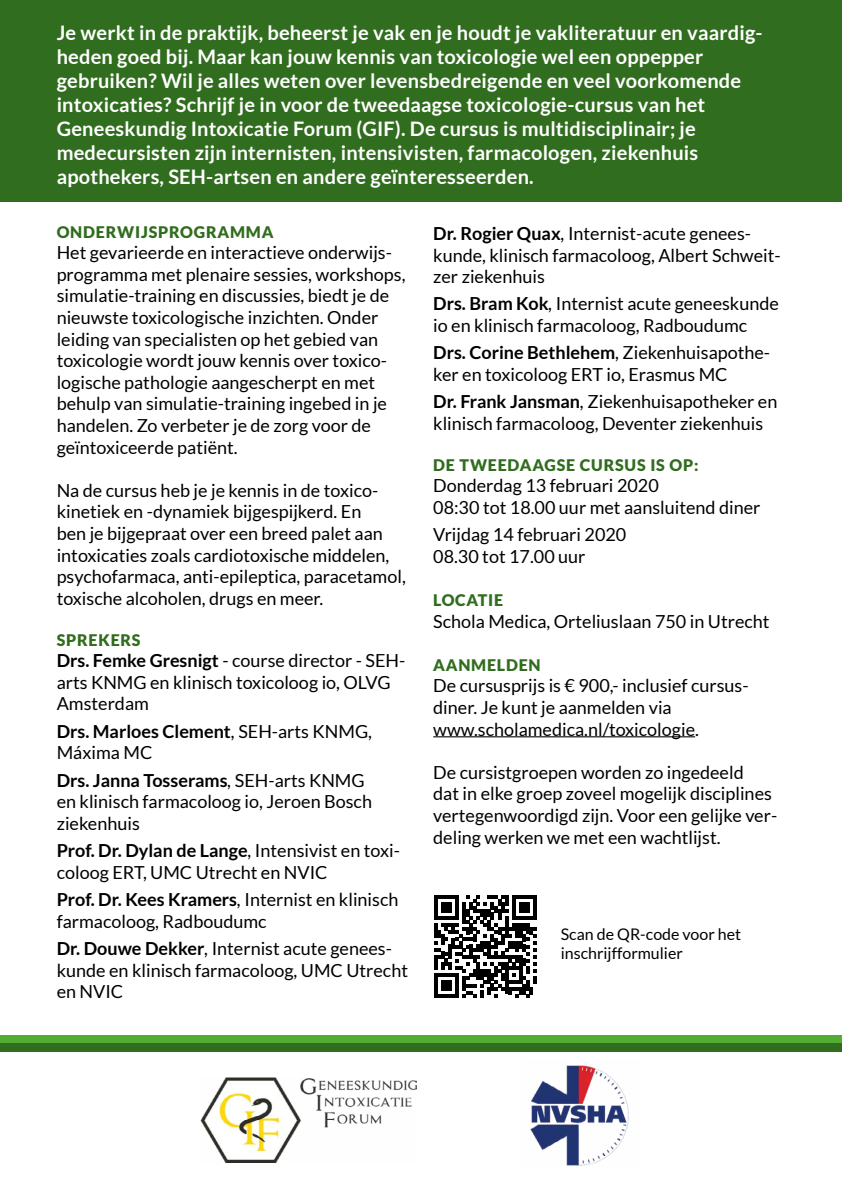
<style>
.page{position:relative;width:842px;height:1191px;background:#fff}
.page>*{position:absolute;margin:0;border:0;box-sizing:border-box;transform-origin:0 0}
.t1{font:700 20px/24px "Lato";letter-spacing:.01em;color:#fff}
.t2{font:18px/21.6px "Lato";color:#000}
.t3{font:900 16px "Lato";letter-spacing:.05em;color:#316d1e}
.t4{font:16px/19.2px "Lato";color:#000}
.s1{font-weight:700}
.s2{font-style:italic}
</style>
<div class="page">
<div style="left:0;top:0;width:842px;height:201px;background:#316d1e"></div>
<hr style="left:433px;top:736px;width:262px;height:1px;background:#000">
<div style="left:0;top:1035px;width:842px;height:8px;background:#52ae32"></div>
<div style="left:0;top:1043px;width:842px;height:9px;background:#316d1e"></div>
<img style="left:201px;top:1077px;width:215px;height:85px">
<img style="left:530px;top:1065px;width:99px;height:101px">
<svg style="left:434px;top:895px;width:103px;height:103px"></svg>
<p class="t1" style="left:57px;top:21px;width:707px">Je werkt in de praktijk, beheerst je vak en je houdt je vakliteratuur en vaardig&shy;heden goed bij. Maar kan jouw kennis van toxicologie wel een oppepper gebruiken? Wil je alles weten over levensbedreigende en veel voorkomende intoxicaties? Schrijf je in voor de tweedaagse toxicologie-cursus van het Geneeskundig Intoxicatie Forum (GIF). De cursus is multidisciplinair; je medecursisten zijn internisten, intensivisten, farmacologen, ziekenhuis apothekers, SEH-artsen en andere geïnteresseerden.</p>
<p class="t3" style="left:57px;top:222px;width:218px">ONDERWIJSPROGRAMMA</p>
<p class="t2" style="left:57px;top:242px;width:350px">Het gevarieerde en interactieve onderwijs&shy;programma met plenaire sessies, workshops, simulatie-training en discussies, biedt je de nieuwste toxicologische inzichten. Onder leiding van specialisten op het gebied van toxicologie wordt jouw kennis over toxico&shy;logische pathologie aangescherpt en met behulp van simulatie-training ingebed in je handelen. Zo verbeter je de zorg voor de geïntoxiceerde patiënt.</p>
<p class="t2" style="left:57px;top:479px;width:351px">Na de cursus heb je je kennis in de toxico&shy;kinetiek en -dynamiek bijgespijkerd. En<br>ben je bijgepraat over een breed palet aan intoxicaties zoals cardiotoxische middelen, psychofarmaca, anti-epileptica, paracetamol, toxische alcoholen, drugs en meer.</p>
<p class="t3" style="left:57px;top:630px;width:85px">SPREKERS</p>
<p class="t2" style="left:57px;top:650px;width:350px"><span class="s1">Drs. Femke Gresnigt</span> - course director - SEH&shy;arts KNMG en klinisch toxicoloog io, OLVG<br>Amsterdam</p>
<p class="t2" style="left:57px;top:720px;width:317px"><span class="s1">Drs. Marloes Clement</span><span class="s2">,</span> SEH-arts KNMG,<br>Máxima MC</p>
<p class="t2" style="left:57px;top:769px;width:317px"><span class="s1">Drs. Janna Tosserams</span><span class="s2">,</span> SEH-arts KNMG en klinisch farmacoloog io, Jeroen Bosch ziekenhuis</p>
<p class="t2" style="left:57px;top:839px;width:345px"><span class="s1">Prof. Dr. Dylan de Lange</span><span class="s2">,</span> Intensivist en toxi&shy;coloog ERT, UMC Utrecht en NVIC</p>
<p class="t2" style="left:57px;top:888px;width:343px"><span class="s1">Prof. Dr. Kees Kramers</span><span class="s2">,</span> Internist en klinisch farmacoloog, Radboudumc</p>
<p class="t2" style="left:57px;top:937px;width:353px"><span class="s1">Dr. Douwe Dekker</span><span class="s2">,</span> Internist acute genees&shy;kunde en klinisch farmacoloog, UMC Utrecht en NVIC</p>
<p class="t2" style="left:433px;top:222px;width:349px"><span class="s1">Dr. Rogier Quax</span><span class="s2">,</span> Internist-acute genees&shy;kunde, klinisch farmacoloog, Albert Schweit&shy;zer ziekenhuis</p>
<p class="t2" style="left:433px;top:293px;width:347px"><span class="s1">Drs. Bram Kok</span><span class="s2">,</span> Internist acute geneeskunde io en klinisch farmacoloog, Radboudumc</p>
<p class="t2" style="left:433px;top:342px;width:338px"><span class="s1">Drs. Corine Bethlehem</span><span class="s2">,</span> Ziekenhuisapothe&shy;ker en toxicoloog ERT io, Erasmus MC</p>
<p class="t2" style="left:433px;top:391px;width:346px"><span class="s1">Dr. Frank Jansman</span><span class="s2">,</span> Ziekenhuisapotheker en klinisch farmacoloog, Deventer ziekenhuis</p>
<p class="t3" style="left:433px;top:455px;width:267px">DE TWEEDAAGSE CURSUS IS OP:</p>
<p class="t2" style="left:433px;top:475px;width:329px">Donderdag 13 februari 2020<br>08:30 tot 18.00 uur met aansluitend diner</p>
<p class="t2" style="left:433px;top:523px;width:195px">Vrijdag 14 februari 2020<br>08.30 tot 17.00 uur</p>
<p class="t3" style="left:433px;top:590px;width:72px">LOCATIE</p>
<p class="t2" style="left:433px;top:610px;width:338px">Schola Medica, Orteliuslaan 750 in Utrecht</p>
<p class="t3" style="left:433px;top:655px;width:109px">AANMELDEN</p>
<p class="t2" style="left:433px;top:675px;width:315px">De cursusprijs is € 900,- inclusief cursus&shy;diner. Je kunt je aanmelden via www.scholamedica.nl/toxicologie.</p>
<p class="t2" style="left:433px;top:761px;width:345px">De cursistgroepen worden zo ingedeeld<br>dat in elke groep zoveel mogelijk disciplines vertegenwoordigd zijn. Voor een gelijke ver&shy;deling werken we met een wachtlijst.</p>
<p class="t4" style="left:561px;top:924px;width:182px">Scan de QR-code voor het inschrijfformulier</p>
</div>
